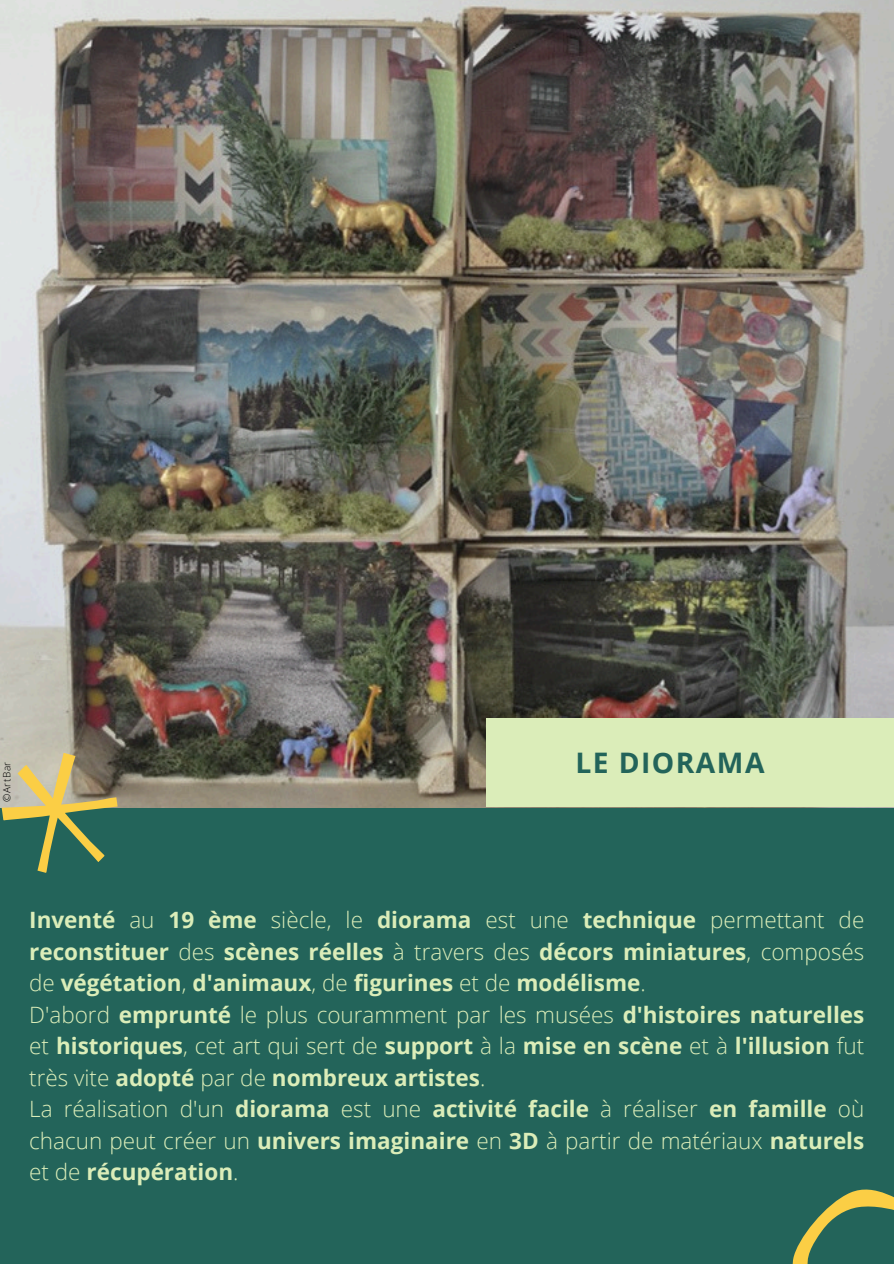
<style>
.page{position:relative;width:894px;height:1264px;background:#fff}
.page>*{position:absolute;margin:0;border:0;box-sizing:border-box;transform-origin:0 0}
.t1{font:700 28.2px "Open Sans";letter-spacing:.05em;color:#23645a}
.t2{font:700 22.5px/31.5px "Open Sans";color:#dbedb9}
.t3{font:300 10.05px "Open Sans";letter-spacing:.05em;color:#000}
.s1{font-weight:300}
</style>
<div class="page">
<div style="left:0;top:0;width:893px;height:1263px;background:#23645a"></div>
<img style="left:0;top:0;width:893px;height:807px">
<div style="left:486px;top:718px;width:407px;height:88px;background:#dbedb9"></div>
<svg style="left:0;top:739px;width:135px;height:134px"></svg>
<svg style="left:792px;top:1189px;width:101px;height:74px"></svg>
<p class="t3" style="left:0;top:802px;width:42px;rotate:-90deg">©ArtBar</p>
<p class="t1" style="left:575px;top:742px;width:190px">LE DIORAMA</p>
<h1 class="t2" style="left:29px;top:903px;width:836px">Inventé <span class="s1">au</span> 19 ème <span class="s1">siècle, le</span> diorama <span class="s1">est une</span> technique <span class="s1">permettant de </span>reconstituer <span class="s1">des</span> scènes réelles <span class="s1">à travers des</span> décors miniatures<span class="s1">, composés de</span> végétation<span class="s1">,</span> d'animaux<span class="s1">, de</span> figurines <span class="s1">et de</span> modélisme<span class="s1">.<br>D'abord</span> emprunté <span class="s1">le plus couramment par les musées</span> d'histoires naturelles <span class="s1">et</span> historiques<span class="s1">, cet art qui sert de</span> support <span class="s1">à la</span> mise en scène <span class="s1">et à</span> l'illusion <span class="s1">fut très vite</span> adopté <span class="s1">par de</span> nombreux artistes<span class="s1">.<br>La réalisation d'un</span> diorama <span class="s1">est une</span> activité facile <span class="s1">à réaliser</span> en famille <span class="s1">où chacun peut créer un</span> univers imaginaire <span class="s1">en</span> 3D <span class="s1">à partir de matériaux</span> naturels <span class="s1">et de</span> récupération<span class="s1">.</span></h1>
</div>
